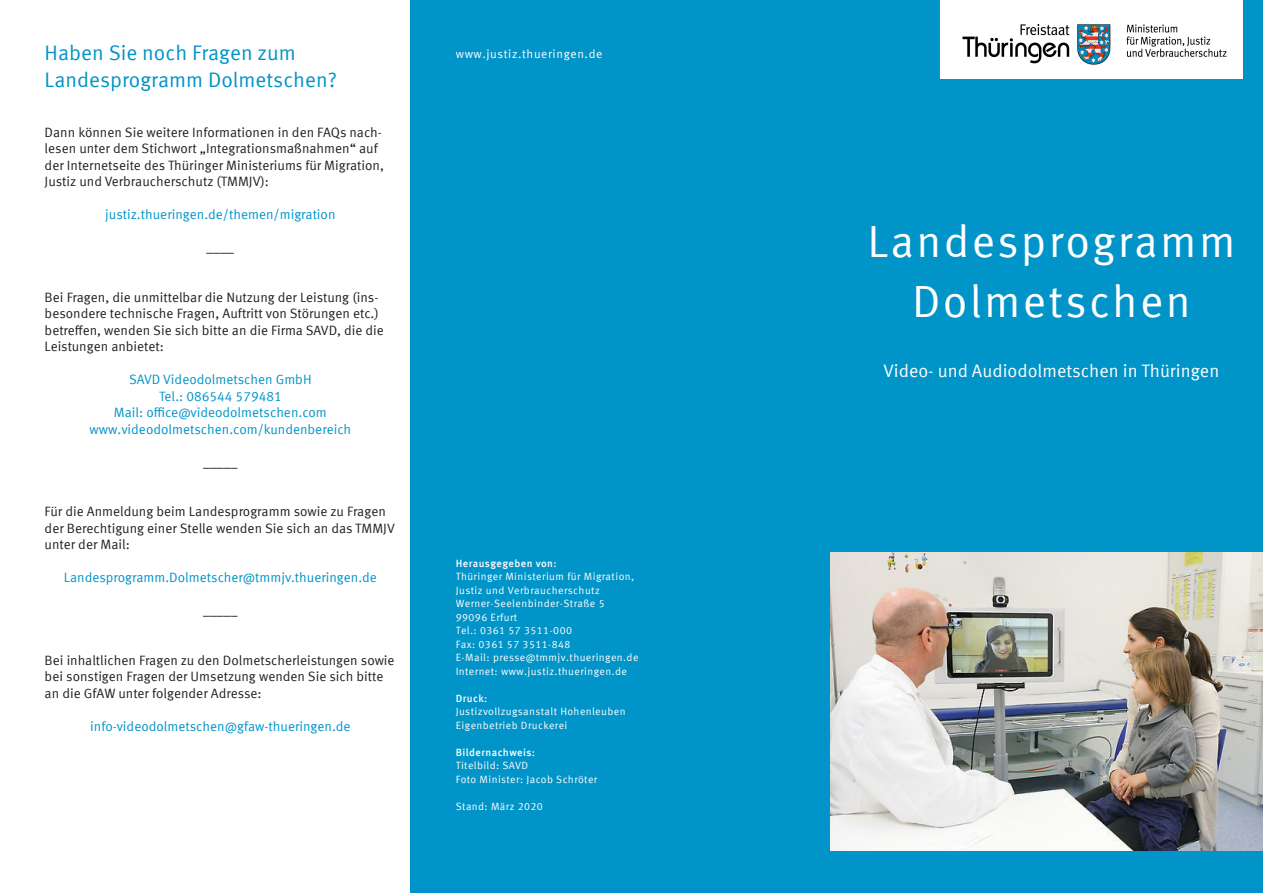
<style>
.page{position:relative;width:1263px;height:893px;background:#fff}
.page>*{position:absolute;margin:0;border:0;box-sizing:border-box;transform-origin:0 0}
.t1{font:45px "Meta Offc Pro Norm";letter-spacing:.05em;color:#fff}
.t2{font:21px "Meta Offc Pro Norm";color:#0094c8}
.t3{font:18px "Meta Offc Pro Norm";color:#fff}
.t4{font:13.5px/16.5px "Meta Offc Pro Norm";color:#231f20}
.t5{font:13.5px "Meta Offc Pro Norm";color:#0094c8}
.t6{font:12px "Meta Offc Pro Norm";letter-spacing:.05em;color:#fff}
.t7{font:10.5px/13.5px "Meta Offc Pro Norm";letter-spacing:.04em;color:#fff}
.t8{font:500 10.5px "Meta Offc Pro";letter-spacing:.04em;color:#fff}
</style>
<div class="page">
<div style="left:830px;top:0;width:433px;height:893px;background:#0094c8"></div>
<div style="left:410px;top:0;width:427px;height:457px;background:#0094c8"></div>
<div style="left:940px;top:0;width:303px;height:78px;background:#fff"></div>
<img style="left:830px;top:553px;width:433px;height:297px">
<img style="left:947px;top:24px;width:296px;height:55px">
<div style="left:410px;top:29px;width:420px;height:864px;background:#0094c8"></div>
<p class="t2" style="left:45px;top:37px;width:253px">Haben Sie noch Fragen zum</p>
<p class="t2" style="left:45px;top:64px;width:294px">Landesprogramm Dolmetschen?</p>
<p class="t4" style="left:45px;top:123px;width:341px">Dann können Sie weitere Informationen in den FAQs nach&shy;lesen unter dem Stichwort „Integrationsmaßnahmen“ auf der Internetseite des Thüringer Ministeriums für Migration, Justiz und Verbraucherschutz (TMMJV):</p>
<p class="t5" style="left:105px;top:204px;width:232px">justiz.thueringen.de/themen/migration</p>
<p class="t4" style="left:207px;top:239px;width:29px">____</p>
<p class="t4" style="left:45px;top:288px;width:341px">Bei Fragen, die unmittelbar die Nutzung der Leistung (ins&shy;besondere technische Fragen, Auftritt von Störungen etc.) betreffen, wenden Sie sich bitte an die Firma SAVD, die die Leistungen anbietet:</p>
<p class="t5" style="left:129px;top:369px;width:184px">SAVD Videodolmetschen GmbH</p>
<p class="t5" style="left:159px;top:386px;width:124px">Tel.: 086544 579481</p>
<p class="t5" style="left:114px;top:402px;width:214px">Mail: office@videodolmetschen.com</p>
<p class="t5" style="left:90px;top:419px;width:263px">www.videodolmetschen.com/kundenbereich</p>
<p class="t4" style="left:203px;top:453px;width:36px">_____</p>
<p class="t4" style="left:45px;top:503px;width:352px">Für die Anmeldung beim Landesprogramm sowie zu Fragen der Berechtigung einer Stelle wenden Sie sich an das TMMJV unter der Mail:</p>
<p class="t5" style="left:64px;top:567px;width:315px">Landesprogramm.Dolmetscher@tmmjv.thueringen.de</p>
<p class="t4" style="left:203px;top:602px;width:36px">_____</p>
<p class="t4" style="left:45px;top:651px;width:351px">Bei inhaltlichen Fragen zu den Dolmetscherleistungen sowie bei sonstigen Fragen der Umsetzung wenden Sie sich bitte an die GfAW unter folgender Adresse:</p>
<p class="t5" style="left:90px;top:716px;width:262px">info-videodolmetschen@gfaw-thueringen.de</p>
<p class="t6" style="left:456px;top:45px;width:148px">www.justiz.thueringen.de</p>
<p class="t8" style="left:456px;top:555px;width:102px">Herausgegeben von:</p>
<p class="t7" style="left:456px;top:569px;width:180px">Thüringer Ministerium für Migration,<br>Justiz und Verbraucherschutz</p>
<p class="t7" style="left:456px;top:596px;width:150px">Werner-Seelenbinder-Straße 5</p>
<p class="t7" style="left:456px;top:610px;width:63px">99096 Erfurt</p>
<p class="t7" style="left:456px;top:623px;width:118px">Tel.: 0361 57 3511-000</p>
<p class="t7" style="left:456px;top:637px;width:116px">Fax: 0361 57 3511-848</p>
<p class="t7" style="left:456px;top:650px;width:184px">E-Mail: presse@tmmjv.thueringen.de</p>
<p class="t7" style="left:456px;top:664px;width:173px">Internet: www.justiz.thueringen.de</p>
<p class="t8" style="left:456px;top:690px;width:33px">Druck:</p>
<p class="t7" style="left:456px;top:704px;width:171px">Justizvollzugsanstalt Hohenleuben</p>
<p class="t7" style="left:456px;top:718px;width:113px">Eigenbetrieb Druckerei</p>
<p class="t8" style="left:456px;top:744px;width:81px">Bildernachweis:</p>
<p class="t7" style="left:456px;top:758px;width:74px">Titelbild: SAVD</p>
<p class="t7" style="left:456px;top:772px;width:143px">Foto Minister: Jacob Schröter</p>
<p class="t7" style="left:456px;top:799px;width:89px">Stand: März 2020</p>
<p class="t1" style="left:867px;top:207px;width:370px">Landesprogramm</p>
<p class="t1" style="left:912px;top:267px;width:280px">Dolmetschen</p>
<p class="t3" style="left:884px;top:357px;width:337px">Video- und Audiodolmetschen in Thüringen</p>
</div>
